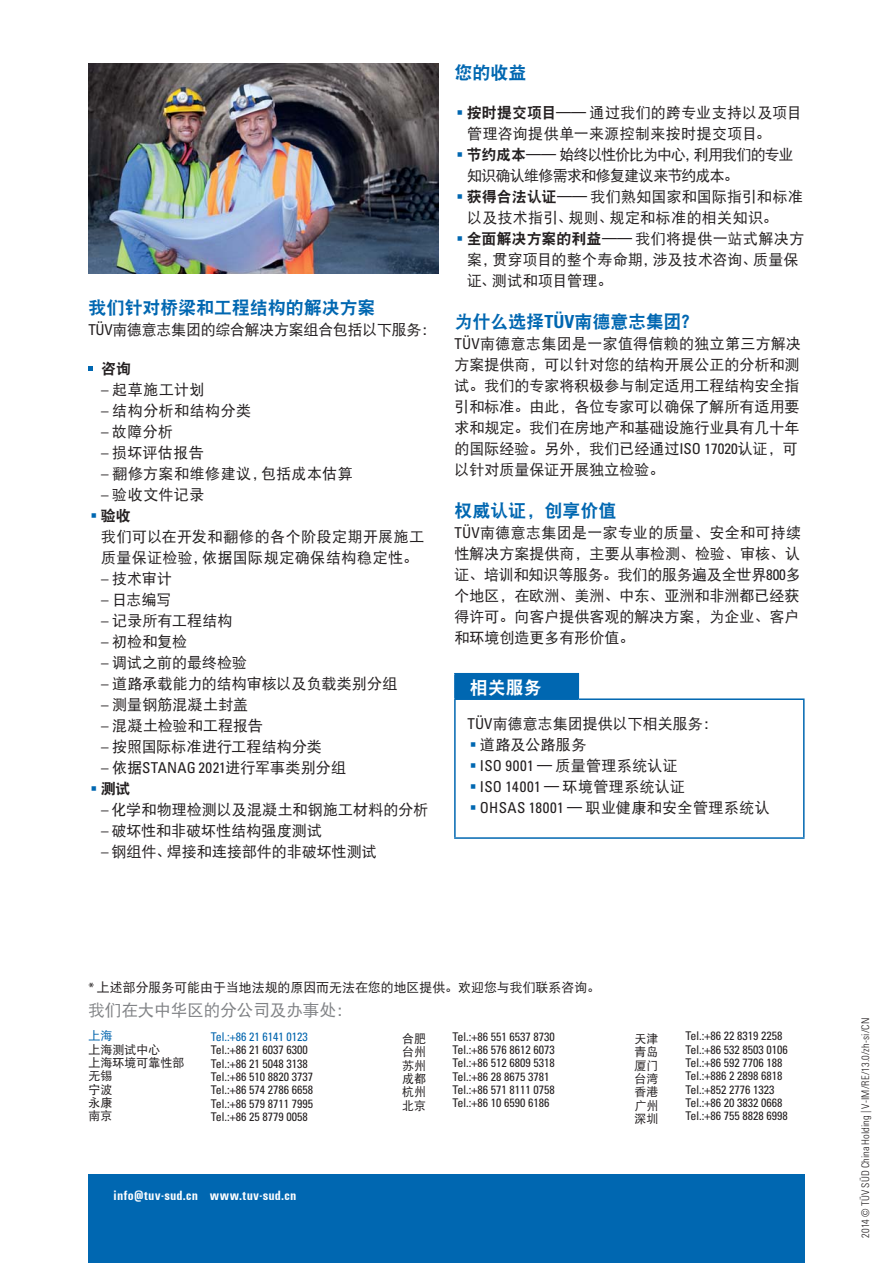
<style>
.page{position:relative;width:893px;height:1263px;background:#fff}
.page>*{position:absolute;margin:0;border:0;box-sizing:border-box;transform-origin:0 0}
.t1{font:18px "DFP Hei W9 GBK EUC H";color:#0067b1}
.t2{font:18px "DFP Hei W9 GBK EUC H";color:#fff}
.t3{font:16.5px "DFP Hei W5 GBK EUC H";color:#808285}
.t4{font:15px/21px "DFP Hei W5 GBK EUC H";color:#231f20}
.t5{font:15px/21px "DFP Hei W5 GBK EUC H";letter-spacing:.02em;color:#231f20}
.t6{font:15px/21px "DFP Hei W5 GBK EUC H";letter-spacing:.035em;color:#231f20}
.t7{font:15px/21px "DFP Hei W5 GBK EUC H";letter-spacing:-.055em;color:#231f20}
.t8{font:15px "DFP Hei W5 GBK EUC H";letter-spacing:.025em;color:#231f20}
.t9{font:15px "DFP Hei W5 GBK EUC H";letter-spacing:-.02em;color:#231f20}
.t10{font:condensed 15px "Univers LTCYR 57";letter-spacing:.02em;color:#231f20}
.t11{font:15px "DFP Hei W9 GBK EUC H";color:#231f20}
.t12{font:700 condensed 13.5px "Univers";letter-spacing:.02em;color:#fff}
.t13{font:12.9px "DFP Hei W5 GBK EUC H";color:#231f20}
.t14{font:condensed 12px/13.4px "Univers LTCYR 57";color:#231f20}
.t15{font:12px/13.4px "DFP Hei W5 GBK EUC H";color:#231f20;text-align:justify}
.t16{font:condensed 12px "Univers LTCYR 57";color:#0064ad}
.t17{font:12px "DFP Hei W5 GBK EUC H";color:#0064ad}
.t18{font:10.5px "Univers LTCYR 47 Light Cond";letter-spacing:.01em;color:#231f20}
.s1{font-family:"Univers LTCYR 57";font-stretch:condensed}
.s2{color:#0067b1}
.s3{font-family:"DFP Hei W5 GBK EUC H";font-stretch:normal}
.s4{font-family:"DFP Hei W9 GBK EUC H"}
.s5{font-family:"Univers LTCYR 67 Bold Cond"}
</style>
<div class="page">
<div style="left:88px;top:1174px;width:717px;height:89px;background:#0067b1"></div>
<svg style="left:88px;top:367px;width:5px;height:4px"></svg>
<div style="left:455px;top:674px;width:123px;height:25px;background:#0067b1"></div>
<hr style="left:454px;top:700px;width:2px;height:137px;background:#0067b1">
<hr style="left:578px;top:698px;width:227px;height:2px;background:#0067b1">
<hr style="left:803px;top:700px;width:2px;height:137px;background:#0067b1">
<hr style="left:454px;top:837px;width:351px;height:2px;background:#0067b1">
<hr style="left:454px;top:673px;width:125px;height:1px;background:#0067b1">
<hr style="left:454px;top:674px;width:2px;height:24px;background:#0067b1">
<svg style="left:578px;top:674px;width:1px;height:24px"></svg>
<hr style="left:454px;top:698px;width:124px;height:2px;background:#0067b1">
<img style="left:88px;top:63px;width:350px;height:210px">
<p class="t1" style="left:88px;top:301px;width:288px">我们针对桥梁和工程结构的解决方案</p>
<p class="t9" style="left:88px;top:324px;width:349px"><span class="s1">TÜV</span>南德意志集团的综合解决方案组合包括以下服务：</p>
<p class="t11" style="left:101px;top:363px;width:32px">咨询</p>
<p class="t4" style="left:101px;top:381px;width:105px"><span class="s1">–</span> 起草施工计划</p>
<p class="t6" style="left:101px;top:402px;width:151px"><span class="s1">–</span> 结构分析和结构分类</p>
<p class="t4" style="left:101px;top:423px;width:73px"><span class="s1">–</span> 故障分析</p>
<p class="t4" style="left:101px;top:444px;width:104px"><span class="s1">–</span> 损坏评估报告</p>
<p class="t6" style="left:101px;top:465px;width:253px"><span class="s1">–</span> 翻修方案和维修建议，包括成本估算</p>
<p class="t4" style="left:101px;top:486px;width:105px"><span class="s1">–</span> 验收文件记录</p>
<p class="t11" style="left:91px;top:510px;width:42px"><span class="s2">▪</span>验收</p>
<p class="t6" style="left:101px;top:528px;width:325px">我们可以在开发和翻修的各个阶段定期开展施工质量保证检验，依据国际规定确保结构稳定性。</p>
<p class="t4" style="left:101px;top:570px;width:72px"><span class="s1">–</span> 技术审计</p>
<p class="t4" style="left:101px;top:591px;width:72px"><span class="s1">–</span> 日志编写</p>
<p class="t4" style="left:101px;top:612px;width:133px"><span class="s1">–</span> 记录所有工程结构</p>
<p class="t4" style="left:101px;top:633px;width:87px"><span class="s1">–</span> 初检和复检</p>
<p class="t4" style="left:101px;top:654px;width:148px"><span class="s1">–</span> 调试之前的最终检验</p>
<p class="t4" style="left:101px;top:675px;width:298px"><span class="s1">–</span> 道路承载能力的结构审核以及负载类别分组</p>
<p class="t4" style="left:101px;top:696px;width:149px"><span class="s1">–</span> 测量钢筋混凝土封盖</p>
<p class="t4" style="left:101px;top:717px;width:163px"><span class="s1">–</span> 混凝土检验和工程报告</p>
<p class="t4" style="left:101px;top:738px;width:222px"><span class="s1">–</span> 按照国际标准进行工程结构分类</p>
<p class="t10" style="left:101px;top:759px;width:246px">– <span class="s3">依据</span>STANAG 2021<span class="s3">进行军事类别分组</span></p>
<p class="t11" style="left:91px;top:783px;width:42px"><span class="s2">▪</span> 测试</p>
<p class="t4" style="left:101px;top:801px;width:329px"><span class="s1">–</span> 化学和物理检测以及混凝土和钢施工材料的分析</p>
<p class="t4" style="left:101px;top:822px;width:222px"><span class="s1">–</span> 破坏性和非破坏性结构强度测试</p>
<p class="t4" style="left:101px;top:843px;width:277px"><span class="s1">–</span> 钢组件、焊接和连接部件的非破坏性测试</p>
<p class="t1" style="left:454px;top:65px;width:74px">您的收益</p>
<p class="t5" style="left:467px;top:104px;width:336px;text-indent:-11px"><span class="s2">▪</span> <span class="s4">按时提交项目</span>—— 通过我们的跨专业支持以及项目管理咨询提供单一来源控制来按时提交项目。</p>
<p class="t7" style="left:467px;top:146px;width:328px;text-indent:-11px"><span class="s2">▪</span> <span class="s4">节约成本</span>—— 始终以性价比为中心，利用我们的专业知识确认维修需求和修复建议来节约成本。</p>
<p class="t5" style="left:467px;top:188px;width:338px;text-indent:-11px"><span class="s2">▪</span> <span class="s4">获得合法认证</span>—— 我们熟知国家和国际指引和标准以及技术指引、规则、规定和标准的相关知识。</p>
<p class="t5" style="left:467px;top:230px;width:339px;text-indent:-11px"><span class="s2">▪</span> <span class="s4">全面解决方案的利益</span>—— 我们将提供一站式解决方案，贯穿项目的整个寿命期，涉及技术咨询、质量保证、测试和项目管理。</p>
<p class="t1" style="left:454px;top:314px;width:246px">为什么选择<span class="s5">TÜV</span>南德意志集团？</p>
<p class="t4" style="left:454px;top:335px;width:348px"><span class="s1">TÜV</span>南德意志集团是一家值得信赖的独立第三方解决方案提供商，可以针对您的结构开展公正的分析和测试。我们的专家将积极参与制定适用工程结构安全指引和标准。由此，各位专家可以确保了解所有适用要求和规定。我们在房地产和基础设施行业具有几十年的国际经验。另外，我们已经通过<span class="s1">ISO 17020</span>认证，可以针对质量保证开展独立检验。</p>
<p class="t1" style="left:454px;top:503px;width:164px">权威认证，创享价值</p>
<p class="t4" style="left:454px;top:524px;width:348px;text-align:justify"><span class="s1">TÜV</span>南德意志集团是一家专业的质量、安全和可持续性解决方案提供商，主要从事检测、检验、审核、认证、培训和知识等服务。我们的服务遍及全世界<span class="s1">800</span>多个地区，在欧洲、美洲、中东、亚洲和非洲都已经获得许可。向客户提供客观的解决方案，为企业、客户和环境创造更多有形价值。</p>
<p class="t2" style="left:470px;top:680px;width:74px">相关服务</p>
<p class="t4" style="left:468px;top:715px;width:252px"><span class="s1">TÜV</span>南德意志集团提供以下相关服务：</p>
<p class="t4" style="left:470px;top:736px;width:118px"><span class="s2">▪</span> 道路及公路服务</p>
<p class="t4" style="left:470px;top:757px;width:210px"><span class="s2">▪</span> <span class="s1">ISO 9001</span> — 质量管理系统认证</p>
<p class="t8" style="left:470px;top:781px;width:217px"><span class="s2">▪</span> <span class="s1">ISO 14001</span> — 环境管理系统认证</p>
<p class="t8" style="left:470px;top:802px;width:301px"><span class="s2">▪</span> <span class="s1">OHSAS 18001</span> — 职业健康和安全管理系统认</p>
<p class="t13" style="left:88px;top:982px;width:513px"><span class="s1">*</span> 上述部分服务可能由于当地法规的原因而无法在您的地区提供。欢迎您与我们联系咨询。</p>
<p class="t3" style="left:88px;top:1004px;width:265px">我们在大中华区的分公司及办事处：</p>
<p class="t17" style="left:88px;top:1031px;width:26px">上海</p>
<p class="t15" style="left:88px;top:1044px;width:98px;text-align:left">上海测试中心<br>上海环境可靠性部无锡<br>宁波<br>永康<br>南京</p>
<p class="t15" style="left:402px;top:1033px;width:25px">合肥台州苏州成都杭州北京</p>
<p class="t15" style="left:634px;top:1033px;width:25px">天津青岛厦门台湾香港广州深圳</p>
<p class="t14" style="left:452px;top:1030px;width:104px">Tel.:+86 551 6537 8730<br>Tel.:+86 576 8612 6073<br>Tel.:+86 512 6809 5318<br>Tel.:+86 28 8675 3781<br>Tel.:+86 571 8111 0758<br>Tel.:+86 10 6590 6186</p>
<p class="t14" style="left:685px;top:1029px;width:104px">Tel.:+86 22 8319 2258<br>Tel.:+86 532 8503 0106<br>Tel.:+86 592 7706 188<br>Tel.:+886 2 2898 6818<br>Tel.:+852 2776 1323<br>Tel.:+86 20 3832 0668<br>Tel.:+86 755 8828 6998</p>
<p class="t16" style="left:211px;top:1030px;width:98px">Tel.:+86 21 6141 0123</p>
<p class="t14" style="left:211px;top:1043px;width:104px">Tel.:+86 21 6037 6300<br>Tel.:+86 21 5048 3138<br>Tel.:+86 510 8820 3737<br>Tel.:+86 574 2786 6658<br>Tel.:+86 579 8711 7995<br>Tel.:+86 25 8779 0058</p>
<p class="t12" style="left:114px;top:1187px;width:184px">info@tuv-sud.cn www.tuv-sud.cn</p>
<p class="t18" style="left:860px;top:1238px;width:221px;rotate:-90deg">2014 © TÜV SÜD China Holding | V-IM/RE/13.0/zh-si/CN</p>
</div>
